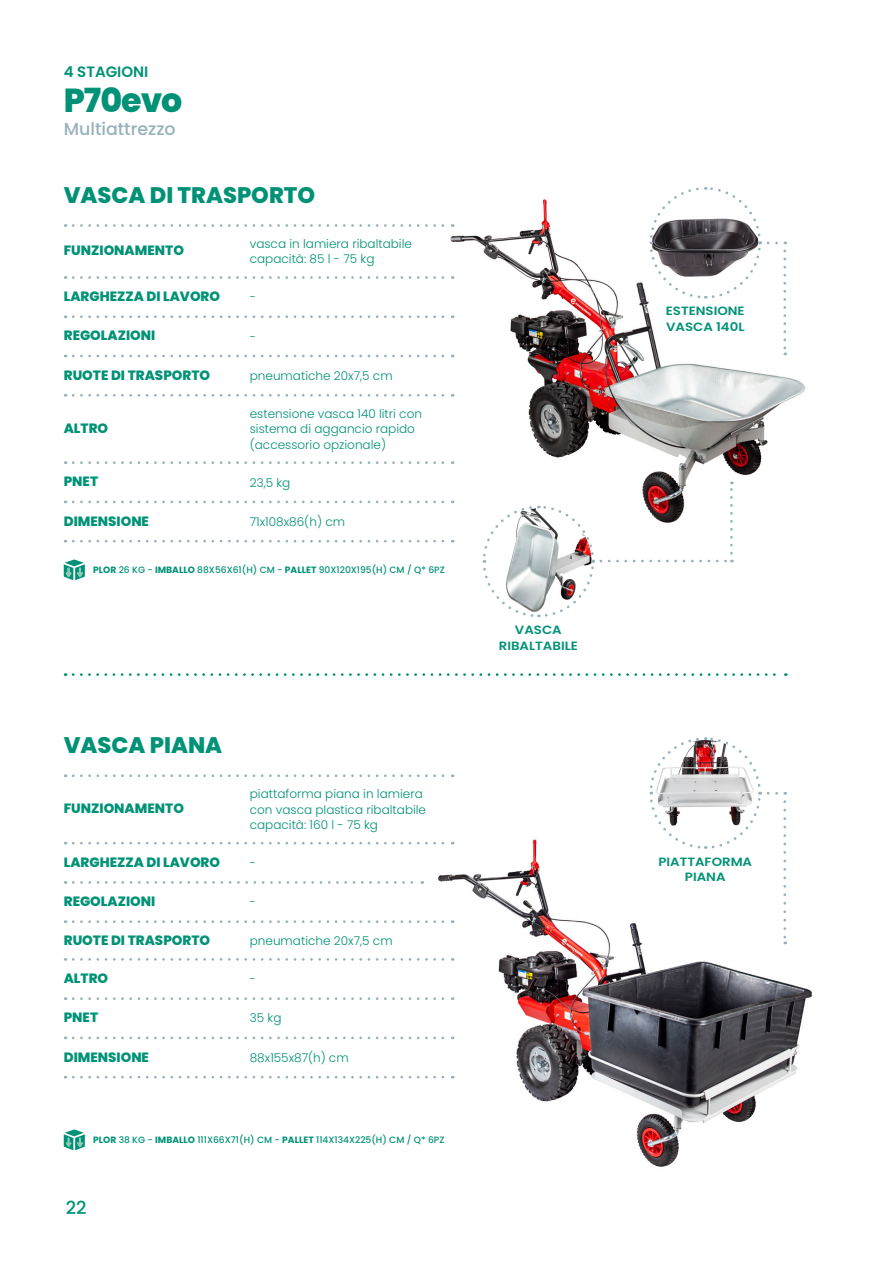
<style>
.page{position:relative;width:893px;height:1263px;background:#fff}
.page>*{position:absolute;margin:0;border:0;box-sizing:border-box;transform-origin:0 0}
.t1{font:800 33.3px "Poppins";letter-spacing:-.03em;color:#009276}
.t2{font:800 22.5px "Poppins";color:#009276}
.t3{font:500 18px "Poppins";color:#009276}
.t4{font:500 17.4px "Poppins";color:#98b1bc}
.t5{font:600 15px "Poppins";color:#009276}
.t6{font:800 13.5px "Poppins";color:#009276}
.t7{font:300 12px/15.5px "Poppins";color:#009276}
.t8{font:600 12px/15.8px "Poppins";color:#009276;text-align:center;scale:1.11 1}
.t9{font:500 9.15px "Poppins";color:#009276}
.s1{font-weight:700}
</style>
<div class="page">
<img style="left:450px;top:199px;width:356px;height:305px">
<img style="left:425px;top:839px;width:387px;height:328px">
<svg style="left:64px;top:559px;width:21px;height:21px"></svg>
<svg style="left:73px;top:224px;width:380px;height:3px"></svg>
<svg style="left:73px;top:540px;width:380px;height:2px"></svg>
<svg style="left:73px;top:276px;width:380px;height:3px"></svg>
<svg style="left:73px;top:315px;width:380px;height:3px"></svg>
<svg style="left:73px;top:355px;width:380px;height:2px"></svg>
<svg style="left:73px;top:394px;width:380px;height:3px"></svg>
<svg style="left:73px;top:461px;width:380px;height:3px"></svg>
<svg style="left:73px;top:501px;width:380px;height:2px"></svg>
<svg style="left:64px;top:1129px;width:21px;height:21px"></svg>
<svg style="left:73px;top:774px;width:380px;height:3px"></svg>
<svg style="left:73px;top:842px;width:380px;height:2px"></svg>
<svg style="left:73px;top:881px;width:350px;height:3px"></svg>
<svg style="left:73px;top:920px;width:380px;height:3px"></svg>
<svg style="left:73px;top:958px;width:380px;height:3px"></svg>
<svg style="left:73px;top:997px;width:380px;height:3px"></svg>
<svg style="left:73px;top:1036px;width:380px;height:3px"></svg>
<svg style="left:73px;top:1076px;width:380px;height:2px"></svg>
<svg style="left:648px;top:737px;width:138px;height:207px"></svg>
<svg style="left:73px;top:673px;width:713px;height:3px"></svg>
<svg style="left:648px;top:187px;width:114px;height:113px"></svg>
<svg style="left:768px;top:242px;width:18px;height:2px"></svg>
<svg style="left:783px;top:251px;width:3px;height:104px"></svg>
<svg style="left:481px;top:482px;width:252px;height:136px"></svg>
<p class="t5" style="left:64px;top:63px;width:86px">4 STAGIONI</p>
<p class="t1" style="left:64px;top:81px;width:120px">P70evo</p>
<p class="t4" style="left:64px;top:119px;width:113px">Multiattrezzo</p>
<p class="t2" style="left:64px;top:182px;width:253px">VASCA DI TRASPORTO</p>
<p class="t6" style="left:64px;top:243px;width:122px">FUNZIONAMENTO</p>
<p class="t7" style="left:250px;top:236px;width:164px">vasca in lamiera ribaltabile</p>
<p class="t7" style="left:250px;top:252px;width:126px">capacità: 85 l - 75 kg</p>
<p class="t6" style="left:64px;top:289px;width:158px">LARGHEZZA DI LAVORO</p>
<p class="t7" style="left:250px;top:289px;width:8px">-</p>
<p class="t6" style="left:64px;top:328px;width:93px">REGOLAZIONI</p>
<p class="t7" style="left:250px;top:329px;width:8px">-</p>
<p class="t6" style="left:64px;top:367px;width:148px">RUOTE DI TRASPORTO</p>
<p class="t7" style="left:250px;top:368px;width:144px">pneumatiche 20x7,5 cm</p>
<p class="t7" style="left:250px;top:406px;width:174px">estensione vasca 140 litri con sistema di aggancio rapido</p>
<p class="t7" style="left:250px;top:437px;width:138px">(accessorio opzionale)</p>
<p class="t6" style="left:64px;top:420px;width:46px">ALTRO</p>
<p class="t6" style="left:64px;top:474px;width:36px">PNET</p>
<p class="t7" style="left:250px;top:475px;width:42px">23,5 kg</p>
<p class="t6" style="left:64px;top:513px;width:87px">DIMENSIONE</p>
<p class="t7" style="left:250px;top:514px;width:97px">71x108x86(h) cm</p>
<p class="t9" style="left:93px;top:564px;width:353px"><span class="s1">PLOR</span> 26 KG - <span class="s1">IMBALLO</span> 88X56X61(H) CM - <span class="s1">PALLET</span> 90X120X195(H) CM / Q* 6PZ</p>
<p class="t2" style="left:64px;top:732px;width:160px">VASCA PIANA</p>
<p class="t6" style="left:64px;top:801px;width:122px">FUNZIONAMENTO</p>
<p class="t7" style="left:250px;top:786px;width:175px">piattaforma piana in lamiera</p>
<p class="t7" style="left:250px;top:802px;width:178px">con vasca plastica ribaltabile</p>
<p class="t7" style="left:250px;top:817px;width:130px">capacità: 160 l - 75 kg</p>
<p class="t6" style="left:64px;top:854px;width:158px">LARGHEZZA DI LAVORO</p>
<p class="t7" style="left:250px;top:855px;width:8px">-</p>
<p class="t6" style="left:64px;top:893px;width:93px">REGOLAZIONI</p>
<p class="t7" style="left:250px;top:894px;width:8px">-</p>
<p class="t6" style="left:64px;top:933px;width:148px">RUOTE DI TRASPORTO</p>
<p class="t7" style="left:250px;top:933px;width:144px">pneumatiche 20x7,5 cm</p>
<p class="t6" style="left:64px;top:970px;width:46px">ALTRO</p>
<p class="t7" style="left:250px;top:971px;width:8px">-</p>
<p class="t6" style="left:64px;top:1010px;width:36px">PNET</p>
<p class="t7" style="left:250px;top:1010px;width:33px">35 kg</p>
<p class="t6" style="left:64px;top:1049px;width:87px">DIMENSIONE</p>
<p class="t7" style="left:250px;top:1050px;width:100px">88x155x87(h) cm</p>
<p class="t9" style="left:93px;top:1134px;width:353px"><span class="s1">PLOR</span> 38 KG - <span class="s1">IMBALLO</span> 111X66X71(H) CM - <span class="s1">PALLET</span> 114X134X225(H) CM / Q* 6PZ</p>
<p class="t3" style="left:66px;top:1197px;width:22px">22</p>
<p class="t8" style="left:499px;top:622px;width:73px">VASCA<br>RIBALTABILE</p>
<p class="t8" style="left:666px;top:303px;width:73px;text-align:left">ESTENSIONE<br>VASCA 140L</p>
<p class="t8" style="left:658px;top:854px;width:86px">PIATTAFORMA<br>PIANA</p>
</div>
